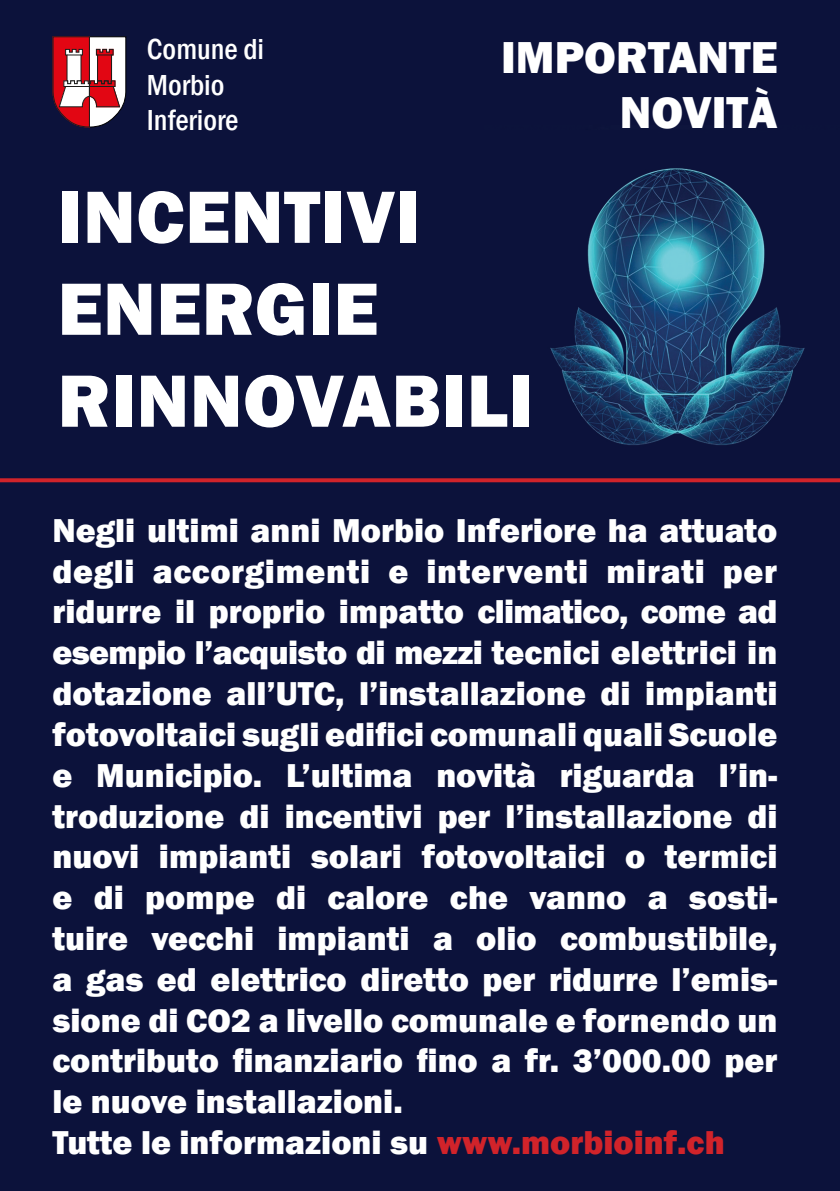
<style>
.page{position:relative;width:840px;height:1191px;background:#fff}
.page>*{position:absolute;margin:0;border:0;box-sizing:border-box;transform-origin:0 0}
.t1{font:800 76.6px "Franklin Gothic";letter-spacing:.01em;color:#fff}
.t2{font:800 46px "Franklin Gothic";color:#fff}
.t3{font:800 34px/40.8px "Franklin Gothic";color:#fff;text-align:justify}
.t4{font:500 condensed 29.8px "Franklin Gothic";color:#fff}
.s1{color:#d1232a}
</style>
<div class="page">
<div style="left:0;top:0;width:839px;height:1191px;background:#0c123b"></div>
<svg style="left:0;top:478px;width:839px;height:4px;background:#c2212b"></svg>
<svg style="left:53px;top:37px;width:73px;height:90px"></svg>
<hr style="left:66px;top:86px;width:47px;height:1px;background:#1d1d1b">
<p class="t4" style="left:147px;top:29px;width:119px">Comune di</p>
<p class="t4" style="left:147px;top:65px;width:79px">Morbio</p>
<p class="t4" style="left:147px;top:101px;width:93px">Inferiore</p>
<p class="t2" style="left:501px;top:28px;width:278px">IMPORTANTE</p>
<p class="t2" style="left:619px;top:83px;width:159px">NOVITÀ</p>
<p class="t1" style="left:58px;top:167px;width:364px">INCENTIVI</p>
<p class="t1" style="left:58px;top:259px;width:322px">ENERGIE</p>
<p class="t1" style="left:58px;top:351px;width:477px">RINNOVABILI</p>
<p class="t3" style="left:52px;top:510px;width:726px">Negli ultimi anni Morbio Inferiore ha attuato degli accorgimenti e interventi mirati per ridurre il proprio impatto climatico, come ad esempio l’acquisto di mezzi tecnici elettrici in dotazione all’UTC, l’installazione di impianti fotovoltaici sugli edifici comunali quali Scuole e Municipio. L’ultima novità riguarda l’in&shy;troduzione di incentivi per l’installazione di nuovi impianti solari fotovoltaici o termici e di pompe di calore che vanno a sosti&shy;tuire vecchi impianti a olio combustibile, a gas ed elettrico diretto per ridurre l’emis&shy;sione di CO2 a livello comunale e fornendo un contributo finanziario fino a fr. 3’000.00 per le nuove installazioni.</p>
<p class="t3" style="left:52px;top:1122px;width:673px">Tutte le informazioni su <span class="s1">www.morbioinf.ch</span></p>
</div>
